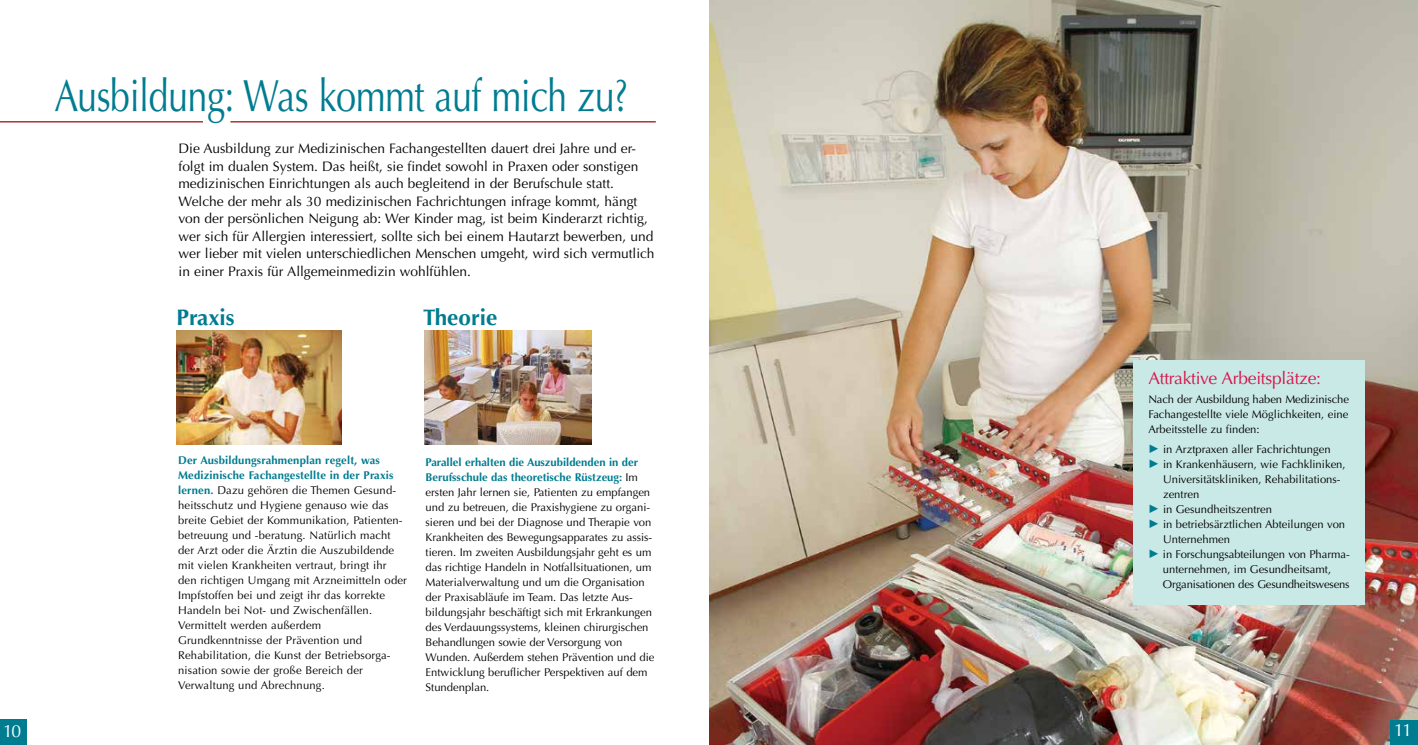
<style>
.page{position:relative;width:1418px;height:745px;background:#fff}
.page>*{position:absolute;margin:0;border:0;box-sizing:border-box;transform-origin:0 0}
.t1{font:45px "Optima";letter-spacing:-.015em;color:#007c91;scale:.8 1}
.t2{font:700 22.5px "Optima";color:#007c91}
.t3{font:17.5px "Optima";letter-spacing:-.015em;color:#d71249}
.t4{font:17.5px "Optima";color:#fff}
.t5{font:13.75px/17.5px "Optima";color:#000}
.t6{font:11.25px/15px "Optima";color:#000}
.s1{font-weight:700;color:#007c91}
.s2{font-family:"LNS Sonderzeichen";color:#007c91}
</style>
<div class="page">
<div style="left:0;top:718px;width:27px;height:26px;background:#007c91"></div>
<img style="left:709px;top:0;width:708px;height:744px">
<img style="left:424px;top:330px;width:168px;height:114px">
<hr style="left:0;top:121px;width:203px;height:1px;background:#9e0b0f">
<hr style="left:230px;top:121px;width:426px;height:1px;background:#9e0b0f">
<div style="left:1133px;top:360px;width:231px;height:244px;background:#c9e9e6"></div>
<img style="left:177px;top:330px;width:164px;height:114px">
<div style="left:1390px;top:719px;width:27px;height:25px;background:#007c91"></div>
<h1 class="t1" style="left:54px;top:70px;width:718px">Ausbildung: Was kommt auf mich zu?</h1>
<p class="t5" style="left:178px;top:140px;width:477px">Die Ausbildung zur Medizinischen Fachangestellten dauert drei Jahre und er&shy;folgt im dualen System. Das heißt, sie findet sowohl in Praxen oder sonstigen medizinischen Einrichtungen als auch begleitend in der Berufschule statt.<br>Welche der mehr als 30 medizinischen Fachrichtungen infrage kommt, hängt von der persönlichen Neigung ab: Wer Kinder mag, ist beim Kinderarzt richtig, wer sich für Allergien interessiert, sollte sich bei einem Hautarzt bewerben, und wer lieber mit vielen unterschiedlichen Menschen umgeht, wird sich vermutlich in einer Praxis für Allgemeinmedizin wohlfühlen.</p>
<h2 class="t2" style="left:176px;top:304px;width:60px">Praxis</h2>
<h2 class="t2" style="left:423px;top:304px;width:76px">Theorie</h2>
<h3 class="t4" style="left:3px;top:720px;width:20px">10</h3>
<p class="t6" style="left:178px;top:452px;width:230px"><span class="s1">Der Ausbildungsrahmenplan regelt, was Medizinische Fachangestellte in der Praxis lernen.</span> Dazu gehören die Themen Gesund&shy;heitsschutz und Hygiene genauso wie das breite Gebiet der Kommunikation, Patienten&shy;betreuung und -beratung. Natürlich macht der Arzt oder die Ärztin die Auszubildende mit vielen Krankheiten vertraut, bringt ihr den richtigen Umgang mit Arzneimitteln oder Impfstoffen bei und zeigt ihr das korrekte Handeln bei Not- und Zwischenfällen.<br>Vermittelt werden außerdem Grundkenntnisse der Prävention und Rehabilitation, die Kunst der Betriebsorga&shy;nisation sowie der große Bereich der Verwaltung und Abrechnung.</p>
<p class="t6" style="left:425px;top:454px;width:230px"><span class="s1">Parallel erhalten die Auszubildenden in der Berufsschule das theoretische Rüstzeug:</span> Im ersten Jahr lernen sie, Patienten zu empfangen und zu betreuen, die Praxishygiene zu organi&shy;sieren und bei der Diagnose und Therapie von Krankheiten des Bewegungsapparates zu assis&shy;tieren. Im zweiten Ausbildungsjahr geht es um das richtige Handeln in Notfallsituationen, um Materialverwaltung und um die Organisation der Praxisabläufe im Team. Das letzte Aus&shy;bildungsjahr beschäftigt sich mit Erkrankungen des Verdauungssystems, kleinen chirurgischen Behandlungen sowie der Versorgung von Wunden. Außerdem stehen Prävention und die Entwicklung beruflicher Perspektiven auf dem Stundenplan.</p>
<h3 class="t3" style="left:1148px;top:368px;width:174px">Attraktive Arbeitsplätze:</h3>
<p class="t6" style="left:1148px;top:391px;width:202px;text-align:justify">Nach der Ausbildung haben Medizinische Fachangestellte viele Möglichkeiten, eine Arbeitsstelle zu finden:</p>
<p class="t6" style="left:1148px;top:441px;width:184px"><span class="s2">1</span> in Arztpraxen aller Fachrichtungen</p>
<p class="t6" style="left:1148px;top:456px;width:199px"><span class="s2">1</span> in Krankenhäusern, wie Fachkliniken,</p>
<p class="t6" style="left:1162px;top:471px;width:178px">Universitätskliniken, Rehabilitations-</p>
<p class="t6" style="left:1162px;top:486px;width:38px">zentren</p>
<p class="t6" style="left:1148px;top:501px;width:125px"><span class="s2">1</span> in Gesundheitszentren</p>
<p class="t6" style="left:1148px;top:516px;width:198px"><span class="s2">1</span> in betriebsärztlichen Abteilungen von</p>
<p class="t6" style="left:1162px;top:531px;width:68px">Unternehmen</p>
<p class="t6" style="left:1148px;top:546px;width:202px"><span class="s2">1</span> in Forschungsabteilungen von Pharma-</p>
<p class="t6" style="left:1162px;top:561px;width:170px">unternehmen, im Gesundheitsamt,</p>
<p class="t6" style="left:1162px;top:576px;width:188px">Organisationen des Gesundheitswesens</p>
<h3 class="t4" style="left:1393px;top:720px;width:20px">11</h3>
</div>
